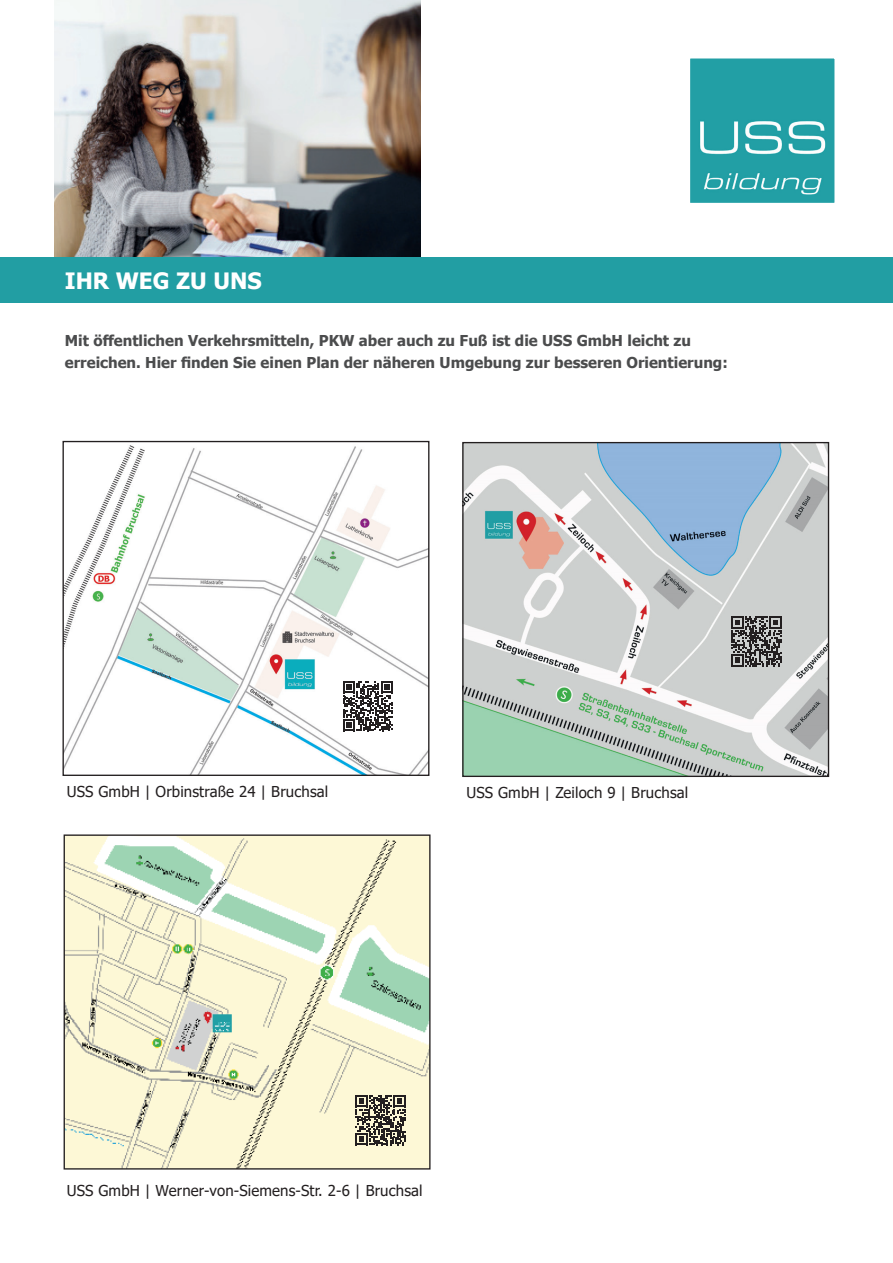
<style>
.page{position:relative;width:893px;height:1263px;background:#fff}
.page>*{position:absolute;margin:0;border:0;box-sizing:border-box;transform-origin:0 0}
.t1{font:700 22.5px "Tahoma";color:#fff}
.t2{font:700 15px/22.5px "Tahoma";color:#4b4c4d}
.t3{font:15px "Tahoma";letter-spacing:.01em;color:#231f20}
</style>
<div class="page">
<img style="left:54px;top:0;width:367px;height:257px">
<img style="left:691px;top:59px;width:143px;height:143px">
<div style="left:686px;top:54px;width:153px;height:153px;border:4px solid #fff"></div>
<div style="left:0;top:257px;width:893px;height:46px;background:#229ea3"></div>
<img style="left:65px;top:445px;width:362px;height:329px">
<div style="left:63px;top:441px;width:366px;height:335px;border:1px solid #231f20"></div>
<img style="left:66px;top:836px;width:363px;height:331px">
<div style="left:64px;top:834px;width:367px;height:335px;border:1px solid #231f20"></div>
<img style="left:464px;top:444px;width:363px;height:331px">
<div style="left:462px;top:442px;width:367px;height:335px;border:1px solid #231f20"></div>
<svg style="left:356px;top:1095px;width:50px;height:50px"></svg>
<svg style="left:343px;top:681px;width:50px;height:50px"></svg>
<svg style="left:731px;top:616px;width:50px;height:50px"></svg>
<h1 class="t1" style="left:65px;top:265px;width:198px">IHR WEG ZU UNS</h1>
<p class="t2" style="left:65px;top:329px;width:664px">Mit öffentlichen Verkehrsmitteln, PKW aber auch zu Fuß ist die USS GmbH leicht zu erreichen. Hier finden Sie einen Plan der näheren Umgebung zur besseren Orientierung:</p>
<p class="t3" style="left:67px;top:781px;width:263px">USS GmbH | Orbinstraße 24 | Bruchsal</p>
<p class="t3" style="left:466px;top:782px;width:223px">USS GmbH | Zeiloch 9 | Bruchsal</p>
<p class="t3" style="left:67px;top:1181px;width:357px">USS GmbH | Werner-von-Siemens-Str. 2-6 | Bruchsal</p>
</div>
